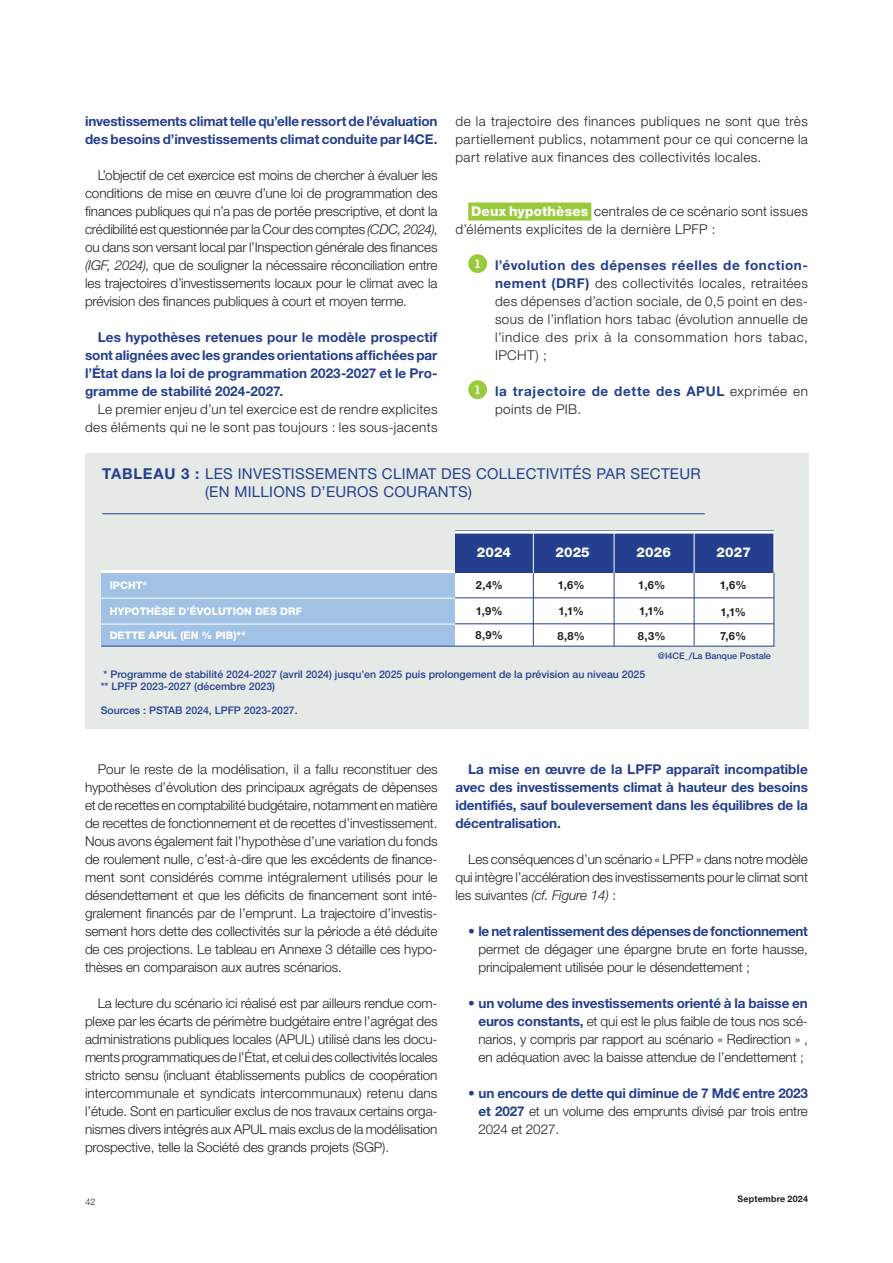
<style>
.page{position:relative;width:893px;height:1263px;background:#fff}
.page>*{position:absolute;margin:0;border:0;box-sizing:border-box;transform-origin:0 0}
.t1{font:15px/18px "Helvetica Neue LT Std";letter-spacing:.02em;color:#253f8e}
.t2{font:300 13.5px/18px "Helvetica Neue LT Std";letter-spacing:-.01em;color:#231f20;text-align:justify}
.t3{font:700 13.5px/18px "Helvetica Neue LT Std";letter-spacing:-.005em;color:#253f8e;text-align:justify}
.t4{font:300 13.5px/18px "Helvetica Neue LT Std";letter-spacing:.03em;color:#231f20;text-align:right}
.t5{font:300 13.5px/18px "Helvetica Neue LT Std";letter-spacing:.025em;color:#231f20}
.t6{font:700 13.5px/18px "Helvetica Neue LT Std";letter-spacing:.05em;color:#253f8e}
.t7{font:800 13.5px "Helvetica Neue LT Std";letter-spacing:.01em;color:#fff}
.t8{font:700 11.25px "Helvetica Neue LT Std";color:#231f20}
.t9{font:500 10.5px/12px "Helvetica Neue LT Std";color:#253f8e}
.t10{font:800 10.5px "Helvetica Neue LT Std";letter-spacing:.005em;color:#fff}
.t11{font:500 9px "Helvetica Neue LT Std";color:#253f8e}
.t12{font:700 9px "Helvetica Neue LT Std";letter-spacing:.02em;color:#231f20}
.t13{font:300 9px "Helvetica Neue LT Std";color:#231f20}
.s1{font-style:italic}
.s2{font-weight:800;color:#fff}
.s3{font-weight:700;color:#253f8e}
.s4{font-weight:300;color:#231f20}
.s5{font-weight:700}
.s6{color:#253f8e}
</style>
<div class="page">
<div style="left:85px;top:454px;width:723px;height:275px;background:#e5eae7"></div>
<hr style="left:102px;top:513px;width:603px;height:1px;background:#253f8e">
<div style="left:455px;top:573px;width:319px;height:35px;background:#fff"></div>
<div style="left:455px;top:624px;width:319px;height:22px;background:#fff"></div>
<div style="left:455px;top:598px;width:319px;height:26px;background:#fff"></div>
<hr style="left:533px;top:563px;width:1px;height:83px;background:#253f8e">
<hr style="left:614px;top:563px;width:1px;height:83px;background:#253f8e">
<hr style="left:694px;top:563px;width:1px;height:82px;background:#253f8e">
<hr style="left:773px;top:571px;width:1px;height:75px;background:#253f8e">
<div style="left:455px;top:531px;width:319px;height:42px;background:#253f8e"></div>
<hr style="left:455px;top:531px;width:319px;height:3px;background:#fff">
<hr style="left:533px;top:530px;width:1px;height:43px;background:#fff">
<hr style="left:614px;top:530px;width:1px;height:43px;background:#fff">
<hr style="left:694px;top:534px;width:1px;height:39px;background:#fff">
<hr style="left:773px;top:534px;width:1px;height:39px;background:#fff">
<hr style="left:455px;top:597px;width:319px;height:1px;background:#253f8e">
<hr style="left:455px;top:623px;width:319px;height:1px;background:#253f8e">
<div style="left:101px;top:573px;width:354px;height:25px;background:#a1c1e5"></div>
<div style="left:101px;top:624px;width:354px;height:22px;background:#a1c1e5"></div>
<div style="left:101px;top:598px;width:354px;height:25px;background:#a1c1e5"></div>
<hr style="left:101px;top:646px;width:673px;height:1px;background:#253f8e">
<hr style="left:101px;top:570px;width:354px;height:3px;background:#fff">
<hr style="left:101px;top:624px;width:354px;height:1px;background:#fff">
<hr style="left:101px;top:598px;width:354px;height:1px;background:#fff">
<div style="left:468px;top:203px;width:123px;height:18px;background:#99ca3b"></div>
<div style="left:468px;top:254px;width:19px;height:19px;background:#99ca3b;border-radius:50%"></div>
<div style="left:468px;top:380px;width:19px;height:19px;background:#99ca3b;border-radius:50%"></div>
<p class="t3" style="left:85px;top:112px;width:354px">investissements climat telle qu’elle ressort de l’évaluation des besoins d’investissements climat conduite par I4CE.</p>
<p class="t2" style="left:85px;top:166px;width:354px;text-indent:13px">L’objectif de cet exercice est moins de chercher à évaluer les conditions de mise en œuvre d’une loi de programmation des finances publiques qui n’a pas de portée prescriptive, et dont la crédibilité est questionnée par la Cour des comptes <span class="s1">(CDC, 2024)</span>, ou dans son versant local par l’Inspection générale des finances <span class="s1">(IGF, 2024)</span>, que de souligner la nécessaire réconciliation entre les trajectoires d’investissements locaux pour le climat avec la prévision des finances publiques à court et moyen terme.</p>
<p class="t3" style="left:85px;top:328px;width:354px;text-indent:13px">Les hypothèses retenues pour le modèle prospectif sont alignées avec les grandes orientations affichées par l’État dans la loi de programmation 2023-2027 et le Pro&shy;gramme de stabilité 2024-2027.</p>
<p class="t4" style="left:85px;top:400px;width:354px">Le premier enjeu d’un tel exercice est de rendre explicites des éléments qui ne le sont pas toujours : les sous-jacents</p>
<p class="t2" style="left:455px;top:112px;width:354px">de la trajectoire des finances publiques ne sont que très partiellement publics, notamment pour ce qui concerne la part relative aux finances des collectivités locales.</p>
<p class="t5" style="left:455px;top:202px;width:354px;text-indent:16px"><span class="s2">Deux hypothèses</span> centrales de ce scénario sont issues d’éléments explicites de la dernière LPFP :</p>
<p class="t2" style="left:495px;top:256px;width:314px;text-indent:-21px"><sup>1</sup> <span class="s3">l’évolution des dépenses réelles de fonction&shy;nement (DRF)</span> des collectivités locales, retraitées des dépenses d’action sociale, de 0,5 point en des&shy;sous de l’inflation hors tabac (évolution annuelle de l’indice des prix à la consommation hors tabac, IPCHT) ;</p>
<p class="t6" style="left:495px;top:382px;width:314px;text-indent:-21px"><sup>1</sup> la trajectoire de dette des APUL <span class="s4">exprimée en points de PIB.</span></p>
<p class="t1" style="left:205px;top:464px;width:497px;text-indent:-103px"><span class="s5">TABLEAU 3 :</span> LES INVESTISSEMENTS CLIMAT DES COLLECTIVITÉS PAR SECTEUR (EN MILLIONS D’EUROS COURANTS)</p>
<p class="t7" style="left:477px;top:544px;width:36px">2024</p>
<p class="t7" style="left:555px;top:544px;width:36px">2025</p>
<p class="t7" style="left:637px;top:544px;width:36px">2026</p>
<p class="t7" style="left:717px;top:544px;width:36px">2027</p>
<p class="t10" style="left:110px;top:579px;width:39px">IPCHT*</p>
<p class="t10" style="left:110px;top:605px;width:194px">HYPOTHÈSE D’ÉVOLUTION DES DRF</p>
<p class="t10" style="left:110px;top:629px;width:138px">DETTE APUL (EN % PIB)**</p>
<p class="t8" style="left:720px;top:578px;width:28px">1,6%</p>
<p class="t8" style="left:476px;top:578px;width:29px">2,4%</p>
<p class="t8" style="left:558px;top:578px;width:28px">1,6%</p>
<p class="t8" style="left:476px;top:628px;width:29px">8,9%</p>
<p class="t8" style="left:557px;top:628px;width:29px">8,8%</p>
<p class="t8" style="left:638px;top:628px;width:29px">8,3%</p>
<p class="t8" style="left:720px;top:629px;width:28px">7,6%</p>
<p class="t8" style="left:638px;top:578px;width:28px">1,6%</p>
<p class="t8" style="left:476px;top:604px;width:28px">1,9%</p>
<p class="t8" style="left:558px;top:604px;width:27px">1,1%</p>
<p class="t8" style="left:639px;top:604px;width:27px">1,1%</p>
<p class="t8" style="left:720px;top:605px;width:27px">1,1%</p>
<p class="t8" style="left:720px;top:634px;width:28px">1,6%</p>
<p class="t11" style="left:658px;top:650px;width:115px">@I4CE_/La Banque Postale</p>
<p class="t9" style="left:101px;top:668px;width:546px">* Programme de stabilité 2024-2027 (avril 2024) jusqu’en 2025 puis prolongement de la prévision au niveau 2025 ** LPFP 2023-2027 (décembre 2023)</p>
<p class="t9" style="left:101px;top:704px;width:198px">Sources : PSTAB 2024, LPFP 2023-2027.</p>
<p class="t2" style="left:85px;top:760px;width:354px;text-indent:13px">Pour le reste de la modélisation, il a fallu reconstituer des hypothèses d’évolution des principaux agrégats de dépenses et de recettes en comptabilité budgétaire, notamment en matière de recettes de fonctionnement et de recettes d’investissement.<br>Nous avons également fait l’hypothèse d’une variation du fonds de roulement nulle, c’est-à-dire que les excédents de finance&shy;ment sont considérés comme intégralement utilisés pour le désendettement et que les déficits de financement sont inté&shy;gralement financés par de l’emprunt. La trajectoire d’investis&shy;sement hors dette des collectivités sur la période a été déduite de ces projections. Le tableau en Annexe 3 détaille ces hypo&shy;thèses en comparaison aux autres scénarios.</p>
<p class="t2" style="left:85px;top:994px;width:354px;text-indent:13px">La lecture du scénario ici réalisé est par ailleurs rendue com&shy;plexe par les écarts de périmètre budgétaire entre l’agrégat des administrations publiques locales (APUL) utilisé dans les docu&shy;ments programmatiques de l’État, et celui des collectivités locales stricto sensu (incluant établissements publics de coopération intercommunale et syndicats intercommunaux) retenu dans l’étude. Sont en particulier exclus de nos travaux certains orga&shy;nismes divers intégrés aux APUL mais exclus de la modélisation prospective, telle la Société des grands projets (SGP).</p>
<p class="t3" style="left:455px;top:760px;width:354px;text-indent:13px">La mise en œuvre de la LPFP apparaît incompatible avec des investissements climat à hauteur des besoins identifiés, sauf bouleversement dans les équilibres de la décentralisation.</p>
<p class="t2" style="left:455px;top:850px;width:354px;text-indent:13px">Les conséquences d’un scénario « LPFP » dans notre modèle qui intègre l’accélération des investissements pour le climat sont les suivantes <span class="s1">(cf. Figure 14)</span> :</p>
<p class="t2" style="left:478px;top:922px;width:331px;text-indent:-10px"><span class="s6">•</span> <span class="s3">le net ralentissement des dépenses de fonctionnement </span>permet de dégager une épargne brute en forte hausse, principalement utilisée pour le désendettement ;</p>
<p class="t2" style="left:478px;top:994px;width:331px;text-indent:-10px"><span class="s6">•</span> <span class="s3">un volume des investissements orienté à la baisse en euros constants,</span> et qui est le plus faible de tous nos scé&shy;narios, y compris par rapport au scénario « Redirection » , en adéquation avec la baisse attendue de l’endettement ;</p>
<p class="t2" style="left:478px;top:1084px;width:331px;text-indent:-10px"><span class="s6">•</span> <span class="s3">un encours de dette qui diminue de 7 Md€ entre 2023 et 2027</span> et un volume des emprunts divisé par trois entre 2024 et 2027.</p>
<p class="t13" style="left:86px;top:1196px;width:11px">42</p>
<p class="t12" style="left:737px;top:1193px;width:72px">Septembre 2024</p>
</div>
